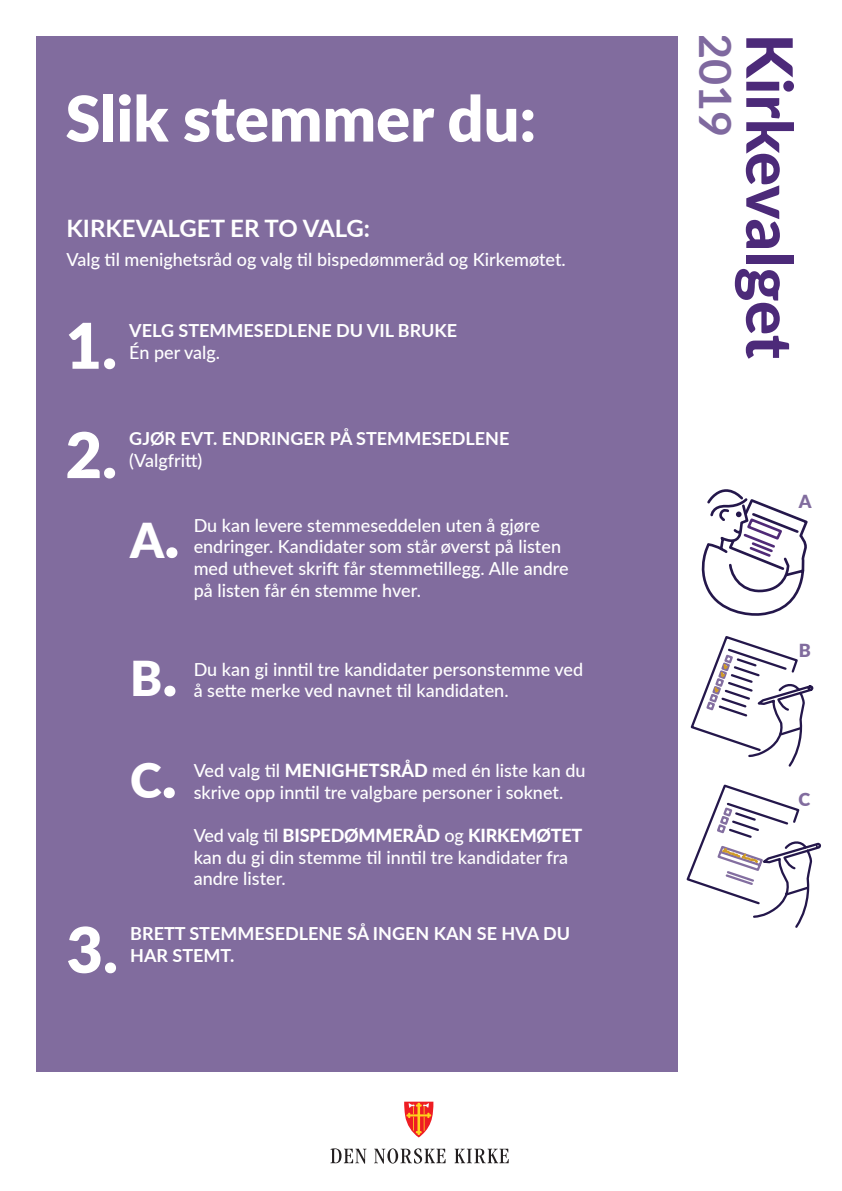
<style>
.page{position:relative;width:842px;height:1191px;background:#fff}
.page>*{position:absolute;margin:0;border:0;box-sizing:border-box;transform-origin:0 0}
.t1{font:800 63.9px "Lato";letter-spacing:-.005em;color:#4c2a79}
.t2{font:900 63px "Lato";color:#fff}
.t3{font:900 48px "Lato";color:#fff}
.t4{font:700 44.9px "Lato";color:#7f699f}
.t5{font:700 24px "Lato";color:#fff}
.t6{font:500 18px/21.6px "Lato";color:#fff}
.t7{font:700 18px/21.6px "Lato";color:#fff}
.t8{font:900 18px "Lato";color:#816c9e}
.s1{font-size:63px}
.s2{font-weight:800}
</style>
<div class="page">
<div style="left:36px;top:36px;width:642px;height:1035px;background:#816c9e"></div>
<svg style="left:330px;top:1148px;width:36px;height:15px"></svg>
<svg style="left:374px;top:1148px;width:72px;height:15px"></svg>
<svg style="left:455px;top:1148px;width:54px;height:15px"></svg>
<svg style="left:404px;top:1101px;width:29px;height:36px"></svg>
<svg style="left:686px;top:784px;width:136px;height:144px"></svg>
<svg style="left:690px;top:636px;width:124px;height:131px"></svg>
<svg style="left:701px;top:489px;width:107px;height:127px"></svg>
<p class="t2" style="left:66px;top:71px;width:472px">Slik stemmer du:</p>
<p class="t5" style="left:66px;top:211px;width:305px">KIRKEVALGET ER TO VALG:</p>
<p class="t6" style="left:66px;top:248px;width:501px">Valg til menighetsråd og valg til bispedømmeråd og Kirkemøtet.</p>
<p class="t2" style="left:66px;top:298px;width:53px">1.</p>
<p class="t7" style="left:129px;top:319px;width:329px">VELG STEMMESEDLENE DU VIL BRUKE</p>
<p class="t6" style="left:129px;top:341px;width:92px">Én per valg.</p>
<p class="t2" style="left:66px;top:408px;width:53px">2.</p>
<p class="t7" style="left:129px;top:427px;width:382px">GJØR EVT. ENDRINGER PÅ STEMMESEDLENE</p>
<p class="t6" style="left:129px;top:449px;width:75px">(Valgfritt)</p>
<p class="t3" style="left:130px;top:504px;width:51px">A<span class="s1">.</span></p>
<p class="t6" style="left:194px;top:513px;width:376px">Du kan levere stemmeseddelen uten å gjøre endringer. Kandidater som står øverst på listen med uthevet skrift får stemmetillegg. Alle andre på listen får én stemme hver.</p>
<p class="t3" style="left:130px;top:642px;width:49px">B<span class="s1">.</span></p>
<p class="t6" style="left:194px;top:657px;width:391px">Du kan gi inntil tre kandidater personstemme ved å sette merke ved navnet til kandidaten.</p>
<p class="t2" style="left:66px;top:902px;width:53px">3.</p>
<p class="t3" style="left:130px;top:744px;width:48px">C<span class="s1">.</span></p>
<p class="t6" style="left:194px;top:759px;width:393px">Ved valg til <span class="s2">MENIGHETSRÅD</span> med én liste kan du skrive opp inntil tre valgbare personer i soknet.</p>
<p class="t6" style="left:194px;top:824px;width:390px">Ved valg til <span class="s2">BISPEDØMMERÅD</span> og <span class="s2">KIRKEMØTET </span>kan du gi din stemme til inntil tre kandidater fra andre lister.</p>
<p class="t7" style="left:130px;top:922px;width:441px">BRETT STEMMESEDLENE SÅ INGEN KAN SE HVA DU<br>HAR STEMT.</p>
<p class="t4" style="left:749px;top:33px;width:106px;rotate:90deg">2019</p>
<p class="t1" style="left:817px;top:33px;width:327px;rotate:90deg">Kirkevalget</p>
<p class="t8" style="left:799px;top:488px;width:14px">A</p>
<p class="t8" style="left:799px;top:636px;width:14px">B</p>
<p class="t8" style="left:798px;top:785px;width:13px">C</p>
</div>
